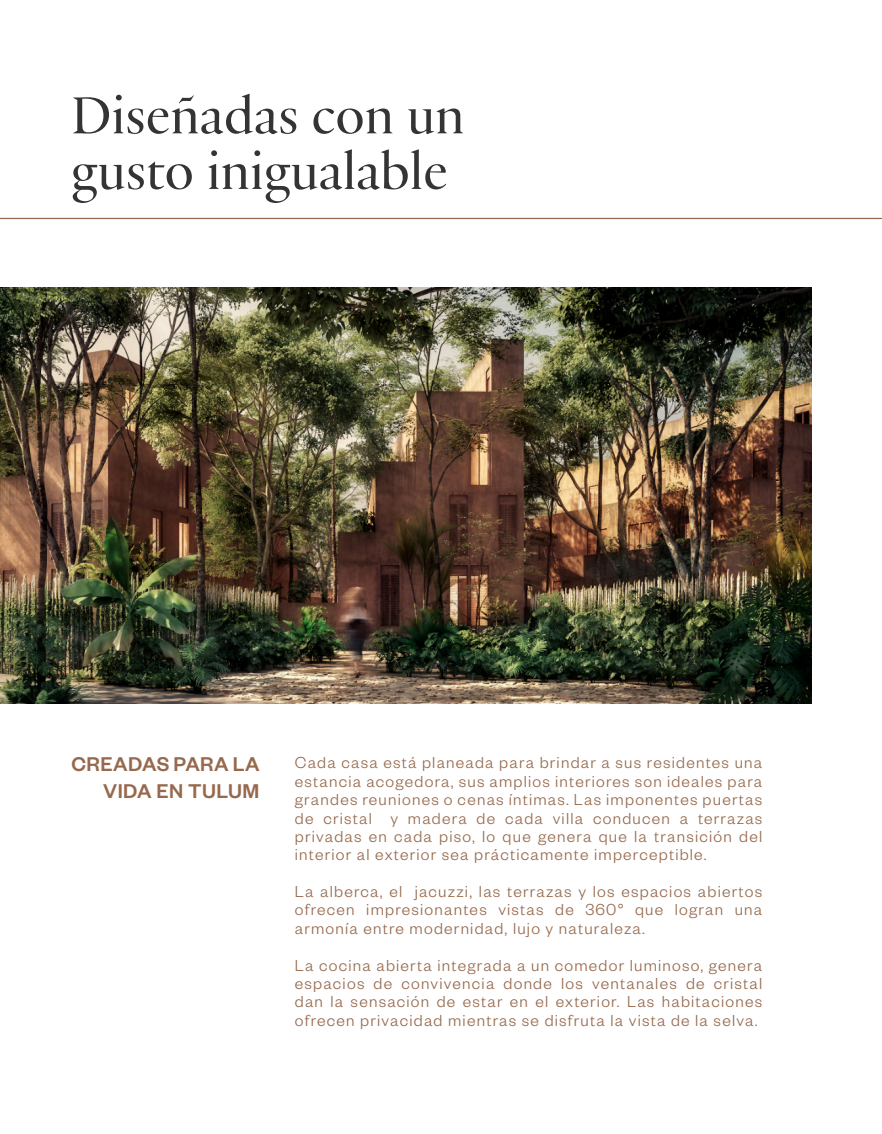
<style>
.page{position:relative;width:882px;height:1134px;background:#fff}
.page>*{position:absolute;margin:0;border:0;box-sizing:border-box;transform-origin:0 0}
.t1{font:56px/55.6px "Practice Display";color:#343434}
.t2{font:500 21.88px/26.2px "Founders Grotesk";letter-spacing:.02em;color:#96694d;text-align:right}
.t3{font:300 17.5px/18.4px "Founders Grotesk";letter-spacing:.07em;color:#96694d;text-align:justify}
</style>
<div class="page">
<img style="left:0;top:287px;width:811px;height:416px">
<hr style="left:0;top:218px;width:882px;height:1px;background:#96694d">
<h1 class="t1" style="left:71px;top:87px;width:395px">Diseñadas con un gusto inigualable</h1>
<p class="t2" style="left:71px;top:750px;width:190px">CREADAS PARA LA<br>VIDA EN TULUM</p>
<p class="t3" style="left:295px;top:753px;width:469px">Cada casa está planeada para brindar a sus residentes una estancia acogedora, sus amplios interiores son ideales para grandes reuniones o cenas íntimas. Las imponentes puertas de cristal y madera de cada villa conducen a terrazas privadas en cada piso, lo que genera que la transición del interior al exterior sea prácticamente imperceptible.</p>
<p class="t3" style="left:295px;top:881px;width:469px">La alberca, el jacuzzi, las terrazas y los espacios abiertos ofrecen impresionantes vistas de 360° que logran una armonía entre modernidad, lujo y naturaleza.</p>
<p class="t3" style="left:295px;top:955px;width:469px">La cocina abierta integrada a un comedor luminoso, genera espacios de convivencia donde los ventanales de cristal dan la sensación de estar en el exterior. Las habitaciones ofrecen privacidad mientras se disfruta la vista de la selva.</p>
</div>
